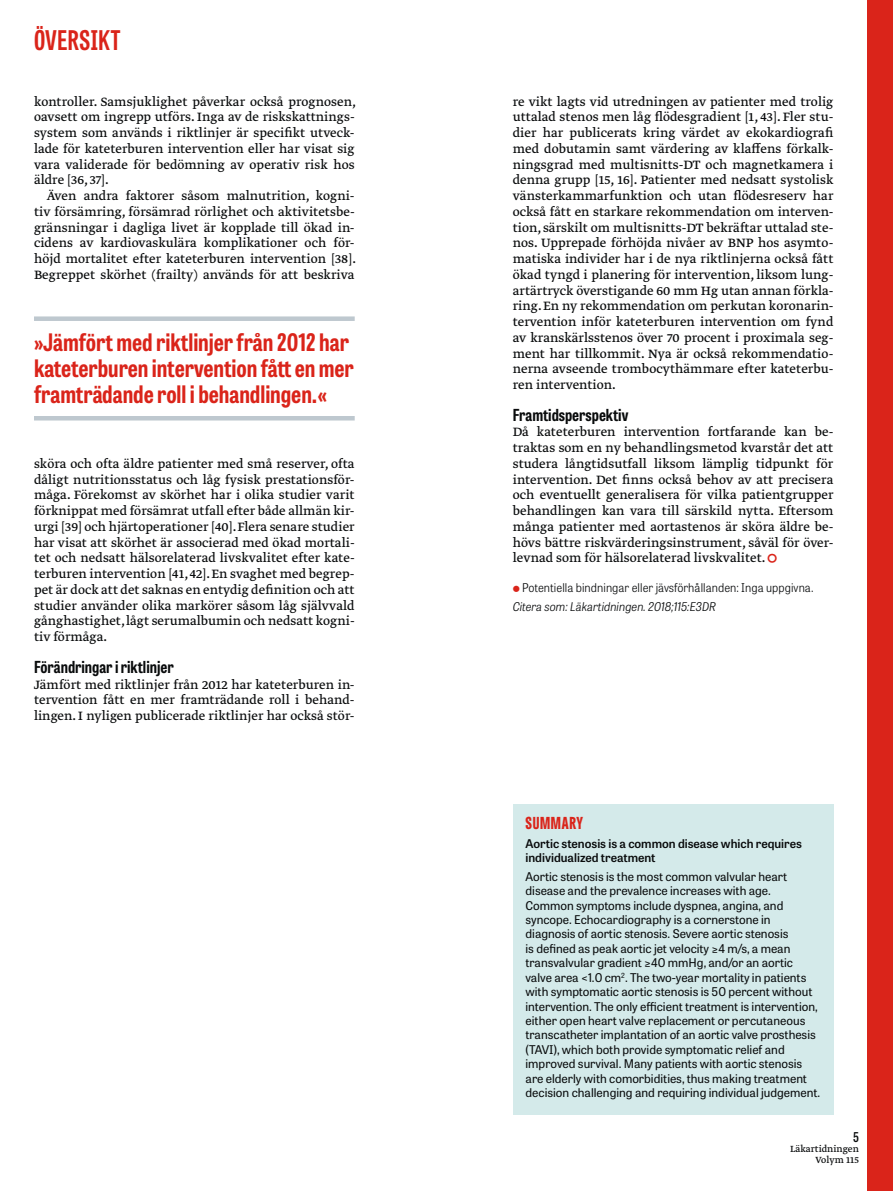
<style>
.page{position:relative;width:893px;height:1191px;background:#fff}
.page>*{position:absolute;margin:0;border:0;box-sizing:border-box;transform-origin:0 0}
.t1{font:700 27px "Tablet Gothic Compressed";letter-spacing:.02em;color:#da241a}
.t2{font:700 24px/26.2px "Tablet Gothic Condensed";color:#da241a}
.t3{font:700 16.5px "Tablet Gothic Condensed";color:#090b0c}
.t4{font:800 16.5px "Tablet Gothic Compressed";letter-spacing:.045em;color:#da241a}
.t5{font:14.25px/15.8px "Greta Text Pro Regular Min";color:#090b0c;text-align:justify}
.t6{font:600 13.5px "Tablet Gothic Condensed";color:#090b0c}
.t7{font:12px/14.4px "Tablet Gothic";color:#090b0c}
.t8{font:600 12px/14.4px "Tablet Gothic";color:#090b0c}
.t9{font:300 12px "Tablet Gothic Narrow";letter-spacing:.005em;color:#090b0c}
.t10{font:italic 300 12px "Tablet Gothic Narrow";color:#090b0c}
.t11{font:10.5px/10.5px "Greta Text Pro";color:#090b0c;text-align:right}
.s1{color:#da241a}
</style>
<div class="page">
<div style="left:867px;top:0;width:26px;height:1191px;background:#da241a"></div>
<div style="left:34px;top:316px;width:321px;height:5px;background:#bec8cf"></div>
<hr style="left:34px;top:416px;width:321px;height:4px;background:#bec8cf">
<div style="left:513px;top:804px;width:320px;height:310px;background:#d4eaea"></div>
<h1 class="t1" style="left:34px;top:22px;width:88px">ÖVERSIKT</h1>
<p class="t5" style="left:34px;top:94px;width:324px">kontroller. Samsjuklighet påverkar också prognosen, oavsett om ingrepp utförs. Inga av de riskskattnings&shy;system som används i riktlinjer är specifikt utveck&shy;lade för kateterburen intervention eller har visat sig vara validerade för bedömning av operativ risk hos äldre [36, 37].</p>
<p class="t5" style="left:34px;top:188px;width:324px;text-indent:13px">Även andra faktorer såsom malnutrition, kogni&shy;tiv försämring, försämrad rörlighet och aktivitetsbe&shy;gränsningar i dagliga livet är kopplade till ökad in&shy;cidens av kardiovaskulära komplikationer och för&shy;höjd mortalitet efter kateterburen intervention [38].<br>Begreppet skörhet (frailty) används för att beskriva</p>
<h2 class="t2" style="left:34px;top:328px;width:321px">»Jämfört med riktlinjer från 2012 har kateterburen intervention fått en mer framträdande roll i behandlingen.«</h2>
<p class="t5" style="left:34px;top:456px;width:322px">sköra och ofta äldre patienter med små reserver, ofta dåligt nutritionsstatus och låg fysisk prestationsför&shy;måga. Förekomst av skörhet har i olika studier varit förknippat med försämrat utfall efter både allmän kir&shy;urgi [39] och hjärtoperationer [40]. Flera senare studier har visat att skörhet är associerad med ökad mortali&shy;tet och nedsatt hälsorelaterad livskvalitet efter kate&shy;terburen intervention [41, 42]. En svaghet med begrep&shy;pet är dock att det saknas en entydig definition och att studier använder olika markörer såsom låg självvald gånghastighet, lågt serumalbumin och nedsatt kogni&shy;tiv förmåga.</p>
<p class="t3" style="left:34px;top:655px;width:141px">Förändringar i riktlinjer</p>
<p class="t5" style="left:34px;top:677px;width:322px">Jämfört med riktlinjer från 2012 har kateterburen in&shy;tervention fått en mer framträdande roll i behand&shy;lingen. I nyligen publicerade riktlinjer har också stör-</p>
<p class="t5" style="left:513px;top:94px;width:322px">re vikt lagts vid utredningen av patienter med trolig uttalad stenos men låg flödesgradient [1, 43]. Fler stu&shy;dier har publicerats kring värdet av ekokardiografi med dobutamin samt värdering av klaffens förkalk&shy;ningsgrad med multisnitts-DT och magnetkamera i denna grupp [15, 16]. Patienter med nedsatt systolisk vänsterkammarfunktion och utan flödesreserv har också fått en starkare rekommendation om interven&shy;tion, särskilt om multisnitts-DT bekräftar uttalad ste&shy;nos. Upprepade förhöjda nivåer av BNP hos asymto&shy;matiska individer har i de nya riktlinjerna också fått ökad tyngd i planering för intervention, liksom lung&shy;artärtryck överstigande 60 mm Hg utan annan förkla&shy;ring. En ny rekommendation om perkutan koronarin&shy;tervention inför kateterburen intervention om fynd av kranskärlsstenos över 70 procent i proximala seg&shy;ment har tillkommit. Nya är också rekommendatio&shy;nerna avseende trombocythämmare efter kateterbu&shy;ren intervention.</p>
<p class="t3" style="left:513px;top:403px;width:117px">Framtidsperspektiv</p>
<p class="t5" style="left:513px;top:425px;width:322px">Då kateterburen intervention fortfarande kan be&shy;traktas som en ny behandlingsmetod kvarstår det att studera långtidsutfall liksom lämplig tidpunkt för intervention. Det finns också behov av att precisera och eventuellt generalisera för vilka patientgrupper behandlingen kan vara till särskild nytta. Eftersom många patienter med aortastenos är sköra äldre be&shy;hövs bättre riskvärderingsinstrument, såväl för över&shy;levnad som för hälsorelaterad livskvalitet. <span class="s1">▲</span></p>
<p class="t9" style="left:522px;top:580px;width:293px">Potentiella bindningar eller jävsförhållanden: Inga uppgivna.</p>
<p class="t10" style="left:513px;top:598px;width:205px">Citera som: Läkartidningen. 2018;115:E3DR</p>
<p class="t4" style="left:525px;top:811px;width:59px">SUMMARY</p>
<p class="t8" style="left:525px;top:835px;width:278px">Aortic stenosis is a common disease which requires individualized treatment</p>
<p class="t7" style="left:525px;top:868px;width:296px">Aortic stenosis is the most common valvular heart disease and the prevalence increases with age.<br>Common symptoms include dyspnea, angina, and syncope. Echocardiography is a cornerstone in diagnosis of aortic stenosis. Severe aortic stenosis<br>is defined as peak aortic jet velocity ≥4 m/s, a mean transvalvular gradient ≥40 mmHg, and/or an aortic valve area &lt;1.0 cm<sup>2</sup>. The two-year mortality in patients with symptomatic aortic stenosis is 50 percent without intervention. The only efficient treatment is intervention, either open heart valve replacement or percutaneous transcatheter implantation of an aortic valve prosthesis (TAVI), which both provide symptomatic relief and improved survival. Many patients with aortic stenosis are elderly with comorbidities, thus making treatment decision challenging and requiring individual judgement.</p>
<p class="t6" style="left:853px;top:1127px;width:7px">5</p>
<p class="t11" style="left:790px;top:1144px;width:70px">Läkartidningen<br>Volym 115</p>
</div>
